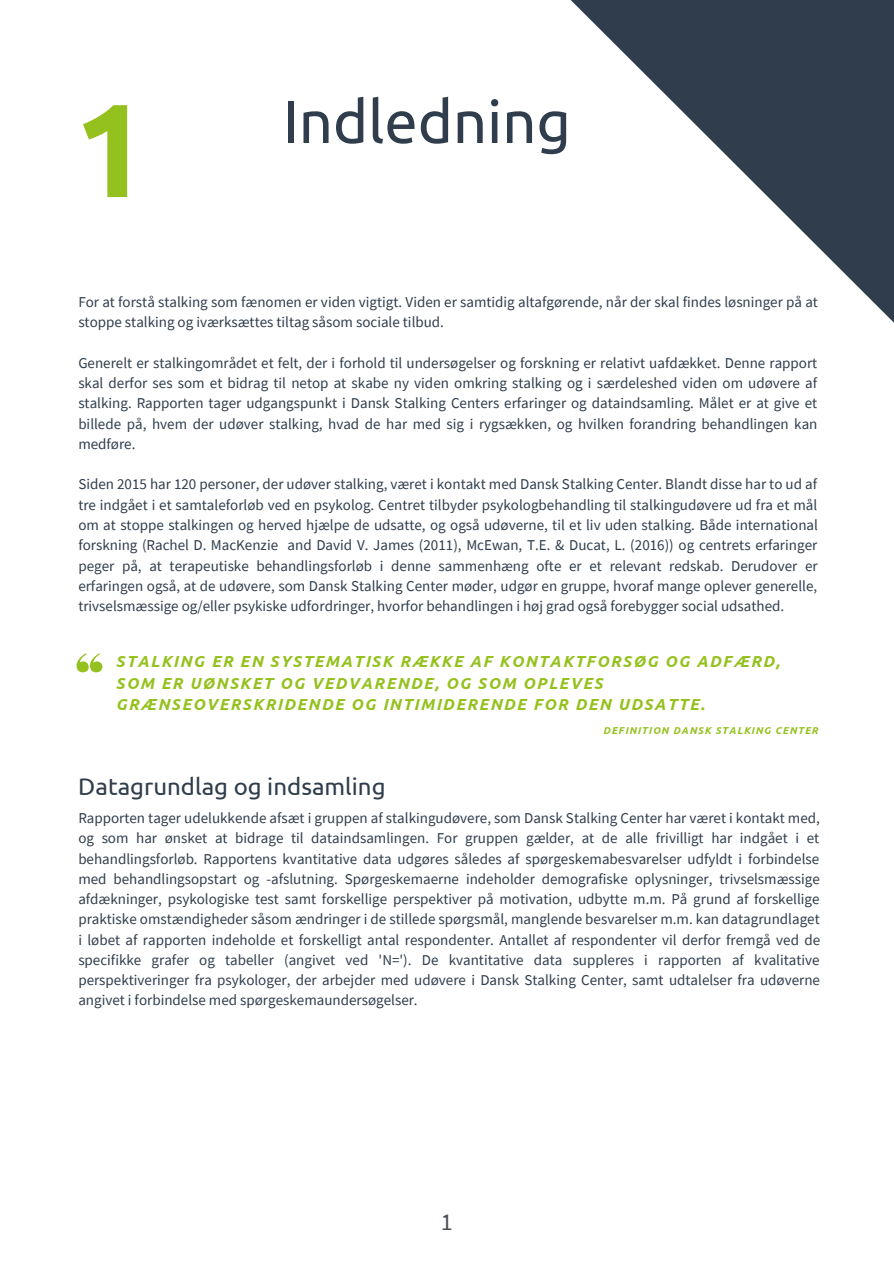
<style>
.page{position:relative;width:894px;height:1264px;background:#fff}
.page>*{position:absolute;margin:0;border:0;box-sizing:border-box;transform-origin:0 0}
.t1{font:700 132.45px "Ubuntu";color:#95c11e}
.t2{font:59.55px "Ubuntu";color:#2f3d4c}
.t3{font:24px "Ubuntu";color:#2f3d4c}
.t4{font:24px "Source Sans Pro";color:#494f56}
.t5{font:italic 700 16.05px/21.5px "Ubuntu";letter-spacing:.1em;color:#95c11e}
.t6{font:15px/20.2px "Source Sans Pro";color:#2f3d4c;text-align:justify}
.t7{font:italic 700 10.05px "Ubuntu";letter-spacing:.1em;color:#95c11e}
</style>
<div class="page">
<svg style="left:571px;top:0;width:322px;height:322px"></svg>
<svg style="left:76px;top:653px;width:26px;height:19px"></svg>
<p class="t1" style="left:74px;top:74px;width:77px">1</p>
<p class="t2" style="left:282px;top:87px;width:290px">Indledning</p>
<p class="t6" style="left:78px;top:291px;width:741px">For at forstå stalking som fænomen er viden vigtigt. Viden er samtidig altafgørende, når der skal findes løsninger på at stoppe stalking og iværksættes tiltag såsom sociale tilbud.</p>
<p class="t6" style="left:78px;top:352px;width:740px">Generelt er stalkingområdet et felt, der i forhold til undersøgelser og forskning er relativt uafdækket. Denne rapport skal derfor ses som et bidrag til netop at skabe ny viden omkring stalking og i særdeleshed viden om udøvere af stalking. Rapporten tager udgangspunkt i Dansk Stalking Centers erfaringer og dataindsamling. Målet er at give et billede på, hvem der udøver stalking, hvad de har med sig i rygsækken, og hvilken forandring behandlingen kan medføre.</p>
<p class="t6" style="left:78px;top:474px;width:740px">Siden 2015 har 120 personer, der udøver stalking, været i kontakt med Dansk Stalking Center. Blandt disse har to ud af tre indgået i et samtaleforløb ved en psykolog. Centret tilbyder psykologbehandling til stalkingudøvere ud fra et mål om at stoppe stalkingen og herved hjælpe de udsatte, og også udøverne, til et liv uden stalking. Både international forskning (Rachel D. MacKenzie and David V. James (2011), McEwan, T.E. &amp; Ducat, L. (2016)) og centrets erfaringer peger på, at terapeutiske behandlingsforløb i denne sammenhæng ofte er et relevant redskab. Derudover er erfaringen også, at de udøvere, som Dansk Stalking Center møder, udgør en gruppe, hvoraf mange oplever generelle, trivselsmæssige og/eller psykiske udfordringer, hvorfor behandlingen i høj grad også forebygger social udsathed.</p>
<p class="t5" style="left:116px;top:650px;width:665px">STALKING ER EN SYSTEMATISK RÆKKE AF KONTAKTFORSØG OG ADFÆRD,<br>SOM ER UØNSKET OG VEDVARENDE, OG SOM OPLEVES<br>GRÆNSEOVERSKRIDENDE OG INTIMIDERENDE FOR DEN UDSATTE.</p>
<p class="t7" style="left:603px;top:724px;width:216px">DEFINITION DANSK STALKING CENTER</p>
<p class="t3" style="left:78px;top:772px;width:309px">Datagrundlag og indsamling</p>
<p class="t6" style="left:78px;top:807px;width:743px">Rapporten tager udelukkende afsæt i gruppen af stalkingudøvere, som Dansk Stalking Center har været i kontakt med, og som har ønsket at bidrage til dataindsamlingen. For gruppen gælder, at de alle frivilligt har indgået i et behandlingsforløb. Rapportens kvantitative data udgøres således af spørgeskemabesvarelser udfyldt i forbindelse med behandlingsopstart og -afslutning. Spørgeskemaerne indeholder demografiske oplysninger, trivselsmæssige afdækninger, psykologiske test samt forskellige perspektiver på motivation, udbytte m.m. På grund af forskellige praktiske omstændigheder såsom ændringer i de stillede spørgsmål, manglende besvarelser m.m. kan datagrundlaget i løbet af rapporten indeholde et forskelligt antal respondenter. Antallet af respondenter vil derfor fremgå ved de specifikke grafer og tabeller (angivet ved 'N='). De kvantitative data suppleres i rapporten af kvalitative perspektiveringer fra psykologer, der arbejder med udøvere i Dansk Stalking Center, samt udtalelser fra udøverne angivet i forbindelse med spørgeskemaundersøgelser.</p>
<p class="t4" style="left:440px;top:1205px;width:13px">1</p>
</div>
